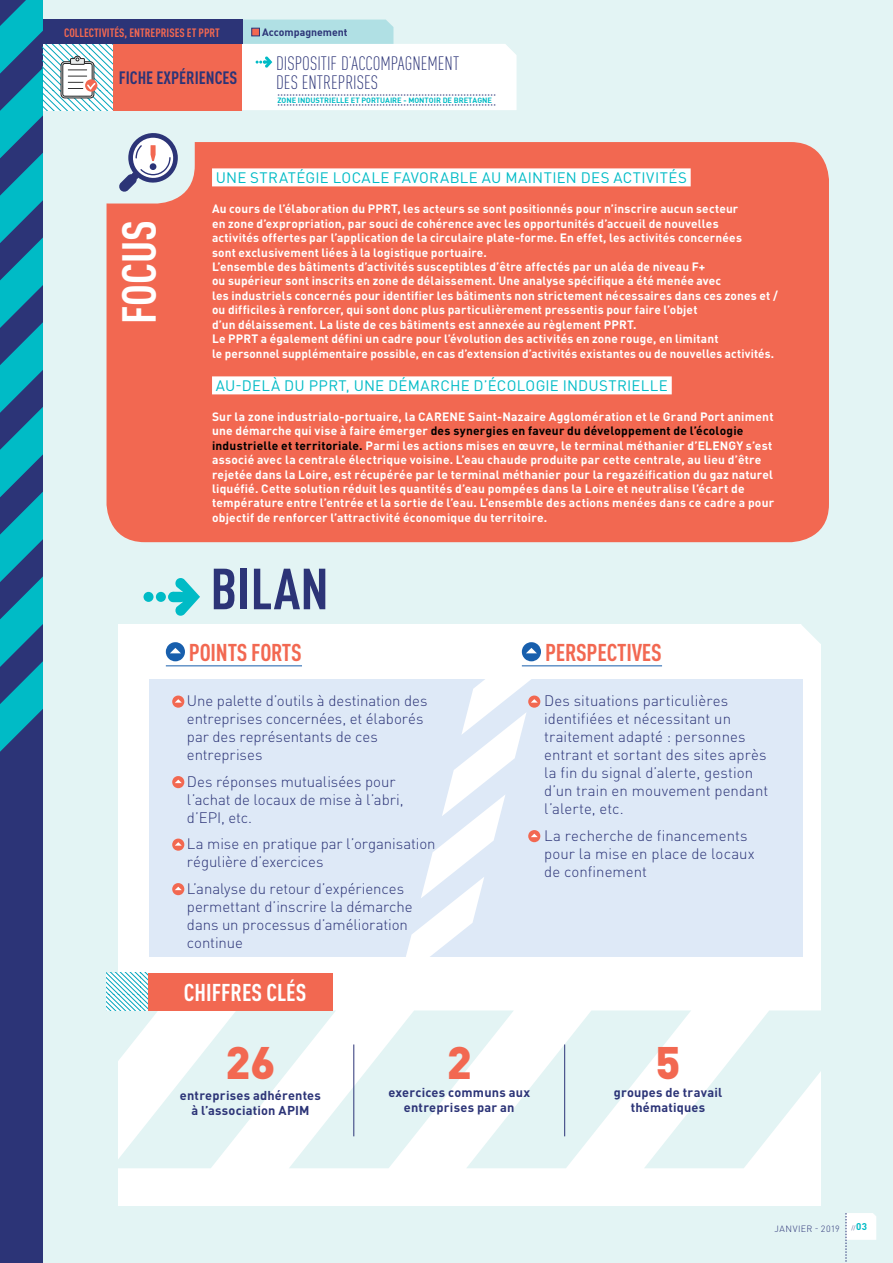
<style>
.page{position:relative;width:893px;height:1263px;background:#e3f4f4}
.page>*{position:absolute;margin:0;border:0;box-sizing:border-box;transform-origin:0 0}
.t1{font:700 57px "DIN Cond";color:#2c3477}
.t2{font:700 47.1px "DIN Cond";color:#fff}
.t3{font:900 45px "DIN Pro";color:#f26851}
.t4{font:700 24px "DIN Cond";letter-spacing:-.01em;color:#f26851}
.t5{font:700 24px "DIN Cond";color:#fff}
.t6{font:300 19.2px/19.6px "DIN Cond";color:#2c3477}
.t7{font:700 17.7px "DIN Cond";color:#2c3477}
.t8{font:300 15px/18px "DIN Pro";color:#2c3477}
.t9{font:15px "DIN Pro";letter-spacing:.02em;color:#00bbc6}
.t10{font:700 12.75px/15.3px "DIN";letter-spacing:.015em;color:#2c3477;text-align:center}
.t11{font:700 12px/14.4px "DIN Pro";letter-spacing:.015em;color:#fff}
.t12{font:700 12px "DIN Cond";color:#f26851}
.t13{font:10.5px "DIN Bold";color:#2c3477}
.t14{font:300 9px "DIN Pro";letter-spacing:.045em;color:#2c3477}
.t15{font:7.5px "DIN Bold";color:#00bbc6}
.t16{font:300 6px "DIN Pro";color:#2c3477}
.s1{color:#000}
.s2{font-family:"DIN";font-weight:700;font-size:9.75px;color:#00bbc6}
</style>
<div class="page">
<div style="left:118px;top:624px;width:703px;height:581px;background:#fff"></div>
<svg style="left:801px;top:624px;width:20px;height:20px"></svg>
<svg style="left:106px;top:1010px;width:360px;height:158px;fill:#e3f4f4"></svg>
<svg style="left:466px;top:1010px;width:355px;height:158px;fill:#e3f4f4"></svg>
<div style="left:147px;top:973px;width:186px;height:37px;background:#f26851"></div>
<svg style="left:106px;top:973px;width:42px;height:37px"></svg>
<hr style="left:354px;top:1044px;width:1px;height:92px;background:#2c3477">
<hr style="left:564px;top:1044px;width:1px;height:92px;background:#2c3477">
<div style="left:0;top:0;width:43px;height:1263px;background:#2c3477"></div>
<svg style="left:0;top:0;width:43px;height:752px"></svg>
<svg style="left:846px;top:1213px;width:30px;height:49px"></svg>
<div style="left:149px;top:679px;width:654px;height:278px;background:#dee9f7"></div>
<hr style="left:166px;top:666px;width:136px;height:1px;background:#185fad">
<svg style="left:166px;top:642px;width:19px;height:19px"></svg>
<hr style="left:522px;top:666px;width:140px;height:1px;background:#185fad">
<svg style="left:168px;top:578px;width:32px;height:38px"></svg>
<div style="left:168px;top:592px;width:10px;height:10px;background:#00bbc6;border-radius:50%"></div>
<div style="left:144px;top:592px;width:10px;height:10px;background:#00bbc6;border-radius:50%"></div>
<div style="left:156px;top:592px;width:10px;height:10px;background:#00bbc6;border-radius:50%"></div>
<div style="left:107px;top:142px;width:722px;height:400px;background:#f26851;border-radius:38px"></div>
<div style="left:212px;top:168px;width:479px;height:18px;background:#fff"></div>
<div style="left:212px;top:376px;width:460px;height:18px;background:#fff"></div>
<div style="left:71px;top:100px;width:124px;height:103px;background:#e3f4f4;border-radius:38px"></div>
<svg style="left:119px;top:133px;width:59px;height:59px"></svg>
<div style="left:150px;top:163px;width:6px;height:7px;background:#2c3477;border-radius:50%"></div>
<svg style="left:172px;top:695px;width:12px;height:13px"></svg>
<svg style="left:172px;top:776px;width:12px;height:12px"></svg>
<svg style="left:172px;top:838px;width:12px;height:13px"></svg>
<svg style="left:172px;top:883px;width:12px;height:12px"></svg>
<svg style="left:406px;top:642px;width:140px;height:315px"></svg>
<svg style="left:43px;top:44px;width:70px;height:66px;fill:#fff"></svg>
<svg style="left:60px;top:55px;width:37px;height:44px"></svg>
<div style="left:113px;top:44px;width:129px;height:66px;background:#f26851"></div>
<svg style="left:242px;top:20px;width:274px;height:90px"></svg>
<div style="left:251px;top:28px;width:9px;height:8px;background:#f26851;border:1px solid #2c3477"></div>
<div style="left:43px;top:20px;width:199px;height:24px;background:#2c3477"></div>
<p class="t12" style="left:64px;top:25px;width:87px">COLLECTIVITÉS, ENTREPRISES</p>
<p class="t12" style="left:187px;top:25px;width:34px">ET PPRT</p>
<p class="t13" style="left:262px;top:26px;width:87px">ACCOMPAGNEMENT</p>
<h3 class="t7" style="left:119px;top:67px;width:120px">FICHE EXPÉRIENCES</h3>
<h3 class="t6" style="left:276px;top:53px;width:185px">DISPOSITIF D’ACCOMPAGNEMENT<br>DES ENTREPRISES</h3>
<p class="t15" style="left:277px;top:96px;width:216px">ZONE I NDUSTRI ELLE ET PORTUAI RE - MONTOI R DE BRETAGNE</p>
<h2 class="t2" style="left:110px;top:324px;width:102px;rotate:-90deg">FOCUS</h2>
<p class="t9" style="left:216px;top:168px;width:45px">UNE STRAT</p>
<p class="t9" style="left:296px;top:168px;width:66px">ÉGI E LOCAL</p>
<p class="t9" style="left:380px;top:168px;width:134px">E FAVORABLE AU MAINTI</p>
<p class="t9" style="left:557px;top:168px;width:66px">EN DES ACTI</p>
<p class="t9" style="left:646px;top:168px;width:41px">VITÉS</p>
<p class="t11" style="left:212px;top:201px;width:567px">Au cours de l’élaboration du PPRT, les acteurs se sont positionnés pour n’inscrire aucun secteur<br>en zone d’expropriation, par souci de cohérence avec les opportunités d’accueil de nouvelles<br>activités offertes par l’application de la circulaire plate-forme. En effet, les activités concernées<br>sont exclusivement liées à la logistique portuaire.<br>L’ensemble des bâtiments d’activités susceptibles d’être affectés par un aléa de niveau F+<br>ou supérieur sont inscrits en zone de délaissement. Une analyse spécifique a été menée avec<br>les industriels concernés pour identifier les bâtiments non strictement nécessaires dans ces zones et / ou difficiles à renforcer, qui sont donc plus particulièrement pressentis pour faire l’objet<br>d’un délaissement. La liste de ces bâtiments est annexée au règlement PPRT.<br>Le PPRT a également défini un cadre pour l’évolution des activités en zone rouge, en limitant<br>le personnel supplémentaire possible, en cas d’extension d’activités existantes ou de nouvelles activités.</p>
<p class="t9" style="left:216px;top:376px;width:203px">AU-DELÀ DU PPRT, UN E DÉMARC</p>
<p class="t9" style="left:450px;top:376px;width:122px">HE D’ÉCOLOGI E INDUSTRI</p>
<p class="t9" style="left:632px;top:376px;width:38px">ELLE</p>
<p class="t11" style="left:212px;top:409px;width:564px">Sur la zone industrialo-portuaire, la CARENE Saint-Nazaire Agglomération et le Grand Port animent une démarche qui vise à faire émerger <span class="s1">des synergies en faveur du développement de l’écologie industrielle et territoriale.</span> Parmi les actions mises en œuvre, le terminal méthanier d’ELENGY s’est associé avec la centrale électrique voisine. L’eau chaude produite par cette centrale, au lieu d’être rejetée dans la Loire, est récupérée par le terminal méthanier pour la regazéification du gaz naturel liquéfié. Cette solution réduit les quantités d’eau pompées dans la Loire et neutralise l’écart de température entre l’entrée et la sortie de l’eau. L’ensemble des actions menées dans ce cadre a pour objectif de renforcer l’attractivité économique du territoire.</p>
<h1 class="t1" style="left:210px;top:554px;width:120px">BILAN</h1>
<h3 class="t4" style="left:189px;top:638px;width:113px">POINTS FORTS</h3>
<h3 class="t4" style="left:545px;top:638px;width:22px">PERSPEC</h3>
<h3 class="t4" style="left:617px;top:638px;width:35px">TIVES</h3>
<p class="t8" style="left:187px;top:691px;width:242px">Une palette d’outils à destination des entreprises concernées, et élaborés par des représentants de ces entreprises</p>
<p class="t8" style="left:187px;top:772px;width:218px">Des réponses mutualisées pour l’achat de locaux de mise à l’abri, d’EPI , etc.</p>
<p class="t8" style="left:187px;top:834px;width:250px">La mise en pratique par l’organisation régulière d’exercices</p>
<p class="t8" style="left:187px;top:879px;width:227px">L’analyse du retour d’expériences permettant d’inscrire la démarche dans un processus d’amélioration continue</p>
<h3 class="t5" style="left:184px;top:977px;width:124px">CHIFFRES CLÉS</h3>
<p class="t8" style="left:544px;top:691px;width:226px">Des situations particulières identifiées et nécessitant un traitement adapté : personnes entrant et sortant des sites après la fin du signal d’alerte, gestion d’un train en mouvement pendant l’alerte, etc.</p>
<p class="t8" style="left:544px;top:826px;width:212px">La recherche de financements pour la mise en place de locaux de confinement</p>
<h3 class="t3" style="left:226px;top:1032px;width:51px">26</h3>
<p class="t10" style="left:180px;top:1087px;width:143px">entreprises adhérentes à l’association APIM</p>
<h3 class="t3" style="left:447px;top:1032px;width:27px">2</h3>
<p class="t10" style="left:388px;top:1084px;width:143px">exercices communs aux entreprises par an</p>
<h3 class="t3" style="left:655px;top:1032px;width:27px">5</h3>
<p class="t10" style="left:614px;top:1084px;width:110px">groupes de travail thématiques</p>
<p class="t14" style="left:775px;top:1222px;width:29px">JANVIER</p>
<p class="t14" style="left:815px;top:1222px;width:27px">- 2019</p>
<p class="t16" style="left:852px;top:1223px;width:17px">//<span class="s2">03</span></p>
</div>
